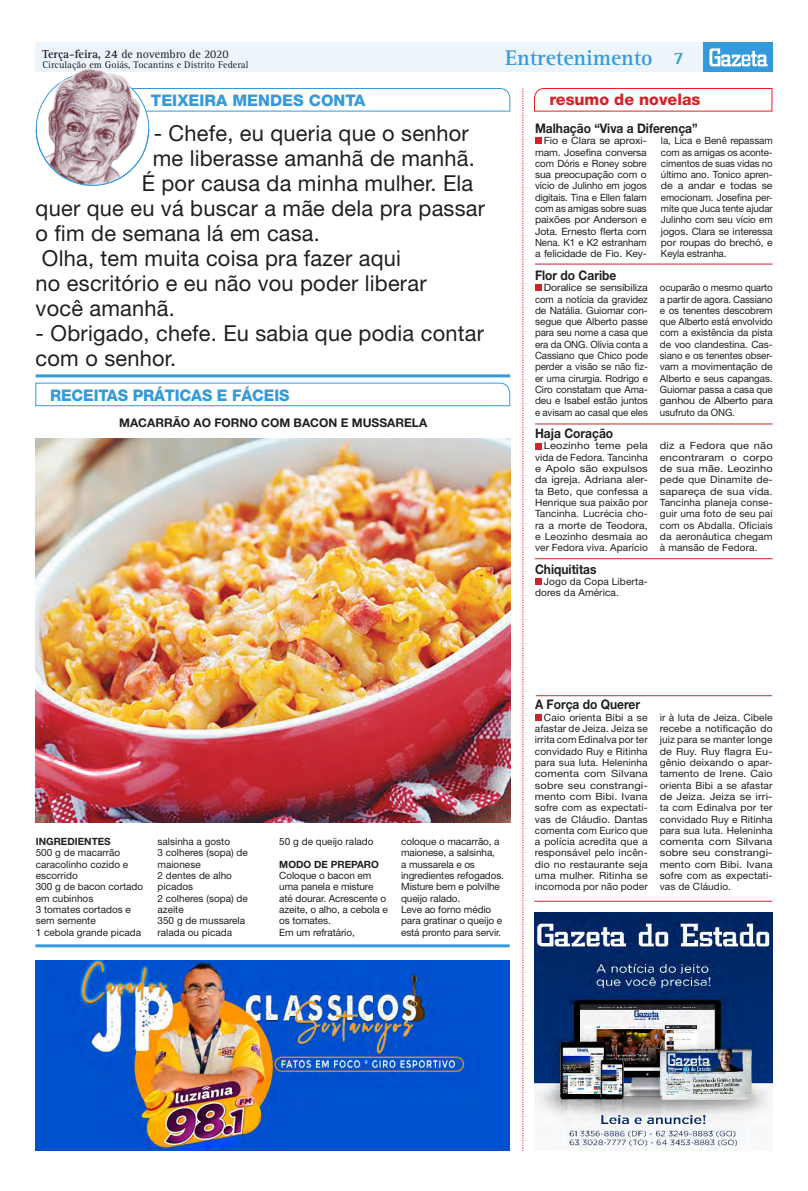
<style>
.page{position:relative;width:808px;height:1191px;background:#fff}
.page>*{position:absolute;margin:0;border:0;box-sizing:border-box;transform-origin:0 0}
.txt_colunas{font:22px/25px "Helvetica Neue";letter-spacing:.01em;color:#231f20}
.t1{font:700 22px "Rotis Serif";color:#349ada}
.t2{font:700 18px "Rotis Serif";color:#349ada}
.Coluna_nome{font:800 16px "Helvetica Neue";letter-spacing:-.01em;color:#349ada}
.Coluna_nome-2{font:800 16px "Helvetica Neue";color:#d1232a}
.t3{font:700 13.2px "Helvetica Neue";color:#231f20;scale:.91 1}
.Intertítulo{font:700 12px "Helvetica Neue";color:#231f20}
.t4{font:12px "Rotis Serif";letter-spacing:-.01em;color:#231f20}
.Curtas_Panorama{font:10px/11.3px "Helvetica Neue";letter-spacing:.01em;color:#231f20;text-align:justify}
.Intertítulo-2{font:10px/11.3px "Helvetica Neue";letter-spacing:-.01em;color:#231f20}
.Curtas_Panorama-2{font:10px/11.3px "Helvetica Neue";letter-spacing:.01em;color:#231f20;text-align:justify;scale:1.06 1}
.Curtas_Panorama-3{font:10px/11.3px "Helvetica Neue";letter-spacing:.01em;color:#231f20;text-align:justify;scale:1.11 1}
.t5{font:10px "Rotis Serif";color:#231f20}
.Intertítulo-3{font:700 10px "Helvetica Neue";color:#231f20}
.s1{font-weight:700}
</style>
<div class="page">
<div style="left:35px;top:43px;width:737px;height:29px;background:#ebf5fb"></div>
<div style="left:703px;top:43px;width:69px;height:29px;background:#349ada"></div>
<svg style="left:709px;top:48px;width:59px;height:18px"></svg>
<svg style="left:534px;top:88px;width:238px;height:23px"></svg>
<svg style="left:535px;top:138px;width:6px;height:6px"></svg>
<svg style="left:535px;top:285px;width:6px;height:6px"></svg>
<svg style="left:535px;top:443px;width:6px;height:6px"></svg>
<div style="left:535px;top:578px;width:6px;height:7px;background:#d1232a"></div>
<svg style="left:535px;top:714px;width:6px;height:6px"></svg>
<hr style="left:535px;top:264px;width:237px;height:1px;background:#d1232a">
<hr style="left:535px;top:558px;width:237px;height:1px;background:#d1232a">
<hr style="left:535px;top:424px;width:237px;height:1px;background:#d1232a">
<hr style="left:536px;top:695px;width:236px;height:1px;background:#d1232a">
<svg style="left:523px;top:88px;width:1px;height:1062px"></svg>
<hr style="left:534px;top:901px;width:238px;height:1px;background:#d1232a">
<svg style="left:142px;top:88px;width:368px;height:23px"></svg>
<img style="left:43px;top:69px;width:99px;height:60px">
<svg style="left:36px;top:129px;width:113px;height:57px"></svg>
<hr style="left:36px;top:374px;width:474px;height:3px;background:#349ada">
<svg style="left:36px;top:383px;width:474px;height:23px"></svg>
<hr style="left:35px;top:944px;width:475px;height:3px;background:#349ada">
<img style="left:36px;top:960px;width:473px;height:190px">
<img style="left:36px;top:438px;width:475px;height:384px">
<img style="left:534px;top:913px;width:238px;height:238px">
<p class="t4" style="left:43px;top:47px;width:188px"><span class="s1">Terça-feira, 24</span> de novembro de 2020</p>
<p class="t5" style="left:43px;top:59px;width:207px">Circulação em Goiás, Tocantins e Distrito Federal</p>
<p class="t1" style="left:505px;top:45px;width:149px">Entretenimento</p>
<p class="t2" style="left:674px;top:48px;width:12px">7</p>
<p class="Coluna_nome" style="left:151px;top:91px;width:216px">TEIXEIRA MENDES CONTA</p>
<p class="txt_colunas" style="left:154px;top:120px;width:317px">- Chefe, eu queria que o senhor</p>
<p class="txt_colunas" style="left:153px;top:145px;width:324px">me liberasse amanhã de manhã.</p>
<p class="txt_colunas" style="left:36px;top:170px;width:451px;text-indent:106px">É por causa da minha mulher. Ela quer que eu vá buscar a mãe dela pra passar</p>
<p class="txt_colunas" style="left:36px;top:220px;width:286px">o fim de semana lá em casa.</p>
<p class="txt_colunas" style="left:42px;top:245px;width:360px">Olha, tem muita coisa pra fazer aqui</p>
<p class="txt_colunas" style="left:36px;top:270px;width:392px">no escritório e eu não vou poder liberar</p>
<p class="txt_colunas" style="left:36px;top:295px;width:141px">você amanhã.</p>
<p class="txt_colunas" style="left:36px;top:320px;width:450px">- Obrigado, chefe. Eu sabia que podia contar com o senhor.</p>
<p class="Coluna_nome" style="left:50px;top:385px;width:241px">RECEITAS PRÁTICAS E FÁCEIS</p>
<p class="Intertítulo" style="left:119px;top:415px;width:310px">MACARRÃO AO FORNO COM BACON E MUSSARELA</p>
<p class="Coluna_nome-2" style="left:549px;top:90px;width:153px">resumo de novelas</p>
<p class="t3" style="left:535px;top:120px;width:180px">Malhação “Viva a Diferença”</p>
<p class="Curtas_Panorama-2" style="left:535px;top:135px;width:107px;text-indent:9px">Fio e Clara se aproxi&shy;mam. Josefina conversa com Dóris e Roney sobre sua preocupação com o vício de Julinho em jogos digitais. Tina e Ellen falam com as amigas sobre suas paixões por Anderson e Jota. Ernesto flerta com Nena. K1 e K2 estranham a felicidade de Fio. Key-</p>
<p class="Curtas_Panorama" style="left:661px;top:135px;width:113px">la, Lica e Benê repassam com as amigas os aconte&shy;cimentos de suas vidas no último ano. Tonico apren&shy;de a andar e todas se emocionam. Josefina per&shy;mite que Juca tente ajudar Julinho com seu vício em jogos. Clara se interessa por roupas do brechó, e Keyla estranha.</p>
<p class="t3" style="left:535px;top:267px;width:91px">Flor do Caribe</p>
<p class="Curtas_Panorama-2" style="left:535px;top:282px;width:108px;text-indent:9px">Doralice se sensibiliza com a notícia da gravidez de Natália. Guiomar con&shy;segue que Alberto passe para seu nome a casa que era da ONG. Olívia conta a Cassiano que Chico pode perder a visão se não fiz&shy;er uma cirurgia. Rodrigo e Ciro constatam que Ama&shy;deu e Isabel estão juntos e avisam ao casal que eles</p>
<p class="Curtas_Panorama" style="left:660px;top:282px;width:114px">ocuparão o mesmo quarto a partir de agora. Cassiano e os tenentes descobrem que Alberto está envolvido com a existência da pista de voo clandestina. Cas&shy;siano e os tenentes obser&shy;vam a movimentação de Alberto e seus capangas.<br>Guiomar passa a casa que ganhou de Alberto para usufruto da ONG.</p>
<p class="Curtas_Panorama-3" style="left:535px;top:440px;width:103px;text-indent:9px">Leozinho teme pela vida de Fedora. Tancinha e Apolo são expulsos da igreja. Adriana aler&shy;ta Beto, que confessa a Henrique sua paixão por Tancinha. Lucrécia cho&shy;ra a morte de Teodora, e Leozinho desmaia ao ver Fedora viva. Aparício</p>
<p class="Curtas_Panorama-3" style="left:660px;top:440px;width:103px">diz a Fedora que não encontraram o corpo de sua mãe. Leozinho pede que Dinamite de&shy;sapareça de sua vida.<br>Tancinha planeja conse&shy;guir uma foto de seu pai com os Abdalla. Oficiais da aeronáutica chegam à mansão de Fedora.</p>
<p class="Curtas_Panorama" style="left:535px;top:576px;width:114px;text-indent:9px">Jogo da Copa Liberta&shy;dores da América.</p>
<p class="t3" style="left:535px;top:425px;width:87px">Haja Coração</p>
<p class="t3" style="left:535px;top:561px;width:69px">Chiquititas</p>
<p class="Intertítulo-3" style="left:36px;top:835px;width:76px">INGREDIENTES</p>
<p class="Intertítulo-2" style="left:36px;top:847px;width:94px">500 g de macarrão caracolinho cozido e escorrido</p>
<p class="Intertítulo-2" style="left:36px;top:881px;width:109px">300 g de bacon cortado em cubinhos</p>
<p class="Intertítulo-2" style="left:36px;top:903px;width:97px">3 tomates cortados e sem semente</p>
<p class="Intertítulo-2" style="left:36px;top:926px;width:107px">1 cebola grande picada</p>
<p class="Intertítulo-2" style="left:158px;top:835px;width:74px">salsinha a gosto</p>
<p class="Intertítulo-2" style="left:158px;top:847px;width:92px">3 colheres (sopa) de maionese</p>
<p class="Intertítulo-2" style="left:158px;top:869px;width:76px">2 dentes de alho picados</p>
<p class="Intertítulo-2" style="left:158px;top:892px;width:92px">2 colheres (sopa) de azeite</p>
<p class="Intertítulo-2" style="left:158px;top:915px;width:89px">350 g de mussarela ralada ou picada</p>
<p class="Intertítulo-2" style="left:279px;top:835px;width:96px">50 g de queijo ralado</p>
<p class="Intertítulo-3" style="left:279px;top:858px;width:101px">MODO DE PREPARO</p>
<p class="Intertítulo-2" style="left:279px;top:869px;width:110px">Coloque o bacon em uma panela e misture até dourar. Acrescente o azeite, o alho, a cebola e os tomates.</p>
<p class="Intertítulo-2" style="left:279px;top:926px;width:77px">Em um refratário,</p>
<p class="Intertítulo-2" style="left:401px;top:835px;width:104px">coloque o macarrão, a maionese, a salsinha,<br>a mussarela e os ingredientes refogados.</p>
<p class="Intertítulo-2" style="left:401px;top:881px;width:100px">Misture bem e polvilhe queijo ralado.</p>
<p class="Intertítulo-2" style="left:401px;top:903px;width:103px">Leve ao forno médio para gratinar o queijo e está pronto para servir.</p>
<p class="t3" style="left:535px;top:696px;width:117px">A Força do Querer</p>
<p class="Curtas_Panorama" style="left:535px;top:711px;width:114px;text-indent:9px">Caio orienta Bibi a se afastar de Jeiza. Jeiza se irrita com Edinalva por ter convidado Ruy e Ritinha para sua luta. Heleninha comenta com Silvana sobre seu constrangi&shy;mento com Bibi. Ivana sofre com as expectati&shy;vas de Cláudio. Dantas comenta com Eurico que a polícia acredita que a responsável pelo incên&shy;dio no restaurante seja uma mulher. Ritinha se incomoda por não poder</p>
<p class="Curtas_Panorama" style="left:660px;top:711px;width:114px">ir à luta de Jeiza. Cibele recebe a notificação do juiz para se manter longe de Ruy. Ruy flagra Eu&shy;gênio deixando o apar&shy;tamento de Irene. Caio orienta Bibi a se afastar de Jeiza. Jeiza se irri&shy;ta com Edinalva por ter convidado Ruy e Ritinha para sua luta. Heleninha comenta com Silvana sobre seu constrangi&shy;mento com Bibi. Ivana sofre com as expectati&shy;vas de Cláudio.</p>
</div>
